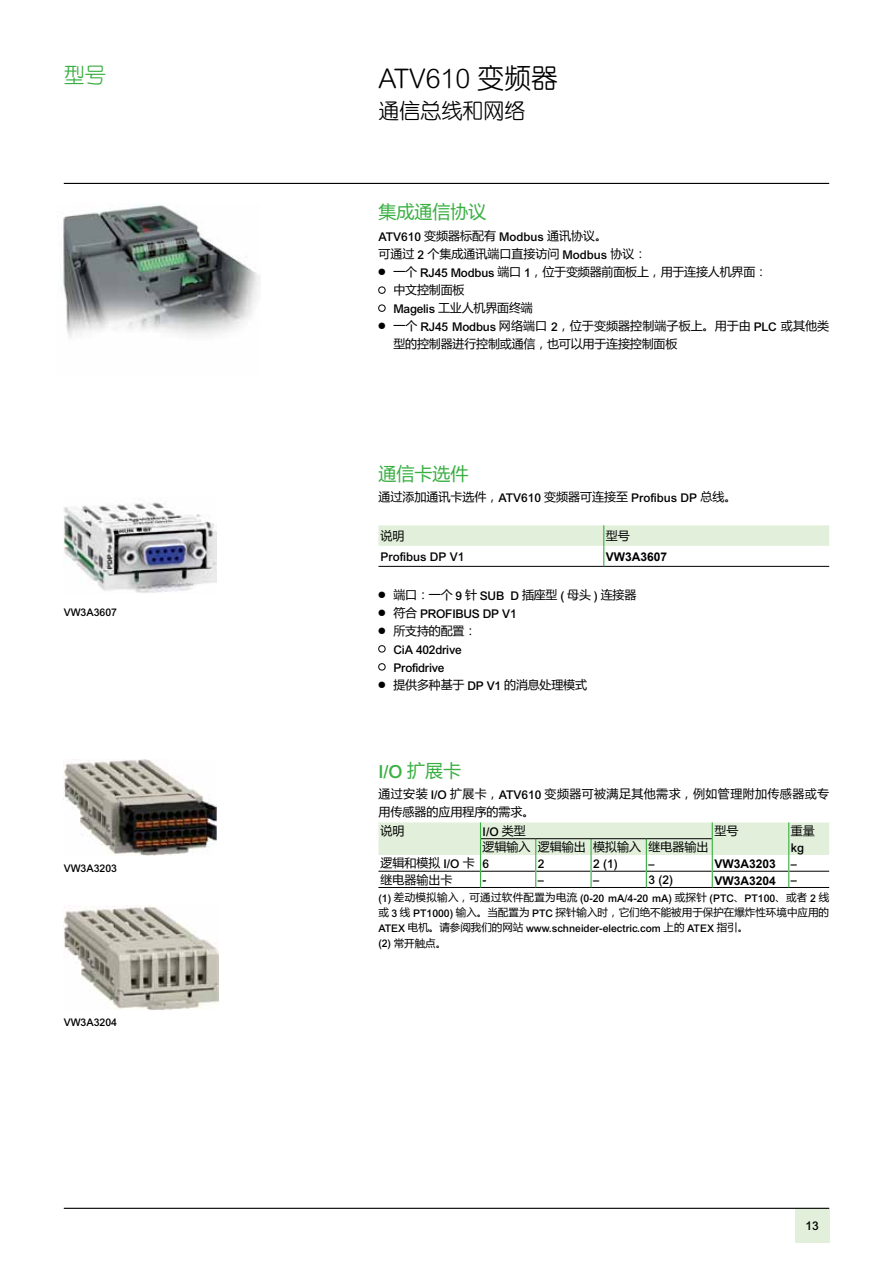
<style>
.page{position:relative;width:893px;height:1263px;background:#fff}
.page>*{position:absolute;margin:0;border:0;box-sizing:border-box;transform-origin:0 0}
.t1{font:300 27px "Arial Rounded MT Pro";color:#000}
.t2{font:21px "H Ye 2 gj";color:#000}
.t3{font:21px "H Ye 2 gj";color:#39af42}
.t4{font:18px "Microsoft Ya Hei UI";color:#39af42}
.t5{font:500 18px "Arial MT Std";color:#39af42}
.t6{font:12px "Microsoft Ya Hei UI";color:#000}
.t7{font:500 12px/18px "Arial MT Std";letter-spacing:-.015em;color:#000}
.t8{font:12px/18.1px "Microsoft Ya Hei UI";letter-spacing:.035em;color:#000}
.t9{font:700 12px "Arial";color:#000}
.t10{font:500 10.5px "Arial MT Std";color:#000}
.t11{font:10.5px "Microsoft Ya Hei UI";color:#000}
.s1{font-family:"H Ye 2 gj";font-weight:400}
.s2{font-family:"Microsoft Ya Hei UI";font-weight:400}
.s3{font-family:"Arial MT Std";font-weight:500}
.s4{font-family:"Graph Sch"}
</style>
<div class="page">
<hr style="left:64px;top:183px;width:765px;height:1px;background:#000">
<div style="left:795px;top:1208px;width:34px;height:34px;background:#e2f0db"></div>
<hr style="left:64px;top:1208px;width:765px;height:1px;background:#000">
<svg style="left:378px;top:286px;width:8px;height:8px"></svg>
<svg style="left:378px;top:304px;width:8px;height:8px"></svg>
<hr style="left:378px;top:566px;width:226px;height:1px;background:#000">
<hr style="left:604px;top:566px;width:225px;height:1px;background:#000">
<svg style="left:378px;top:525px;width:451px;height:41px"></svg>
<svg style="left:378px;top:645px;width:8px;height:8px"></svg>
<svg style="left:378px;top:663px;width:8px;height:8px"></svg>
<img style="left:64px;top:502px;width:153px;height:91px">
<img style="left:61px;top:205px;width:200px;height:132px">
<hr style="left:378px;top:887px;width:102px;height:1px;background:#000">
<hr style="left:480px;top:887px;width:56px;height:1px;background:#000">
<hr style="left:536px;top:887px;width:55px;height:1px;background:#000">
<hr style="left:591px;top:887px;width:55px;height:1px;background:#000">
<hr style="left:646px;top:887px;width:66px;height:1px;background:#000">
<hr style="left:712px;top:887px;width:77px;height:1px;background:#000">
<hr style="left:789px;top:887px;width:40px;height:1px;background:#000">
<svg style="left:378px;top:822px;width:451px;height:65px"></svg>
<hr style="left:481px;top:838px;width:55px;height:1px;background:#000">
<hr style="left:536px;top:838px;width:55px;height:1px;background:#000">
<hr style="left:591px;top:838px;width:55px;height:1px;background:#000">
<hr style="left:646px;top:838px;width:66px;height:1px;background:#000">
<img style="left:64px;top:759px;width:153px;height:96px">
<img style="left:64px;top:905px;width:154px;height:105px">
<h2 class="t3" style="left:64px;top:64px;width:43px">型号</h2>
<h1 class="t1" style="left:378px;top:63px;width:181px">ATV610 <span class="s1">变频器</span></h1>
<h2 class="t2" style="left:378px;top:100px;width:148px">通信总线和网络</h2>
<p class="t10" style="left:64px;top:606px;width:55px">VW3A3607</p>
<p class="t10" style="left:64px;top:862px;width:55px">VW3A3203</p>
<p class="t10" style="left:64px;top:1016px;width:55px">VW3A3204</p>
<h3 class="t4" style="left:378px;top:200px;width:110px">集成通信协议</h3>
<p class="t7" style="left:378px;top:228px;width:230px">ATV610 <span class="s2">变频器标配有</span> Modbus <span class="s2">通讯协议。</span></p>
<p class="t6" style="left:378px;top:246px;width:269px">可通过 <span class="s3">2</span> 个集成通讯端口直接访问 <span class="s3">Modbus</span> 协议：</p>
<p class="t6" style="left:378px;top:264px;width:390px"><span class="s4">p</span> 一个 <span class="s3">RJ45 Modbus</span> 端口 <span class="s3">1</span>，位于变频器前面板上，用于连接人机界面：</p>
<p class="t6" style="left:393px;top:282px;width:73px">中文控制面板</p>
<p class="t6" style="left:393px;top:300px;width:141px"><span class="s3">Magelis</span> 工业人机界面终端</p>
<p class="t6" style="left:378px;top:318px;width:452px"><span class="s4">p</span> 一个 <span class="s3">RJ45 Modbus</span> 网络端口 <span class="s3">2</span>，位于变频器控制端子板上。用于由 <span class="s3">PLC</span> 或其他类</p>
<p class="t6" style="left:393px;top:336px;width:285px">型的控制器进行控制或通信，也可以用于连接控制面板</p>
<h3 class="t4" style="left:378px;top:461px;width:91px">通信卡选件</h3>
<p class="t6" style="left:378px;top:489px;width:359px">通过添加通讯卡选件，<span class="s3">ATV610</span> 变频器可连接至 <span class="s3">Profibus DP</span> 总线。</p>
<p class="t6" style="left:381px;top:527px;width:25px">说明</p>
<p class="t6" style="left:606px;top:527px;width:25px">型号</p>
<p class="t7" style="left:381px;top:548px;width:85px">Profibus DP V1</p>
<p class="t9" style="left:606px;top:549px;width:63px">VW3A3607</p>
<p class="t6" style="left:378px;top:587px;width:259px"><span class="s4">p</span> 端口：一个 <span class="s3">9</span> 针 <span class="s3">SUB D</span> 插座型 <span class="s3">(</span> 母头 <span class="s3">)</span> 连接器</p>
<p class="t7" style="left:378px;top:605px;width:140px"><sup>p</sup> <span class="s2">符合</span> PROFIBUS DP V1</p>
<p class="t6" style="left:378px;top:623px;width:99px"><span class="s4">p</span> 所支持的配置：</p>
<p class="t7" style="left:393px;top:641px;width:70px">CiA 402drive<br>Profidrive</p>
<p class="t6" style="left:378px;top:677px;width:210px"><span class="s4">p</span> 提供多种基于 <span class="s3">DP V1</span> 的消息处理模式</p>
<h3 class="t5" style="left:378px;top:761px;width:84px">I/O <span class="s2">扩展卡</span></h3>
<p class="t8" style="left:378px;top:785px;width:452px">通过安装 <span class="s3">I/O</span> 扩展卡，<span class="s3">ATV610</span> 变频器可被满足其他需求，例如管理附加传感器或专用传感器的应用程序的需求。<br>说明</p>
<p class="t7" style="left:483px;top:822px;width:45px">I/O <span class="s2">类型</span></p>
<p class="t6" style="left:714px;top:822px;width:25px">型号</p>
<p class="t6" style="left:791px;top:822px;width:25px">重量</p>
<p class="t6" style="left:483px;top:839px;width:227px">逻辑输入 逻辑输出 模拟输入 继电器输出</p>
<p class="t7" style="left:791px;top:839px;width:15px">kg</p>
<p class="t6" style="left:381px;top:855px;width:110px">逻辑和模拟 <span class="s3">I/O</span> 卡 <span class="s3">6</span></p>
<p class="t7" style="left:538px;top:855px;width:8px">2</p>
<p class="t7" style="left:593px;top:855px;width:26px">2 (1)</p>
<p class="t7" style="left:648px;top:855px;width:7px">–</p>
<p class="t9" style="left:714px;top:856px;width:63px">VW3A3203</p>
<p class="t7" style="left:791px;top:855px;width:7px">–</p>
<p class="t6" style="left:381px;top:871px;width:73px">继电器输出卡</p>
<p class="t7" style="left:483px;top:871px;width:5px">-</p>
<p class="t7" style="left:538px;top:871px;width:7px">–</p>
<p class="t7" style="left:593px;top:871px;width:7px">–</p>
<p class="t7" style="left:648px;top:871px;width:26px">3 (2)</p>
<p class="t9" style="left:714px;top:872px;width:63px">VW3A3204</p>
<p class="t7" style="left:791px;top:871px;width:7px">–</p>
<p class="t10" style="left:378px;top:892px;width:452px">(1) <span class="s2">差动模拟输入，可通过软件配置为电流</span> (0-20 mA/4-20 mA) <span class="s2">或探针</span> (PTC<span class="s2">、</span>PT100<span class="s2">、或者</span> 2 <span class="s2">线</span></p>
<p class="t11" style="left:378px;top:905px;width:452px">或 <span class="s3">3</span> 线 <span class="s3">PT1000)</span> 输入。当配置为 <span class="s3">PTC</span> 探针输入时，它们绝不能被用于保护在爆炸性环境中应用的</p>
<p class="t10" style="left:378px;top:922px;width:371px">ATEX <span class="s2">电机。请参阅我们的网站</span> www.schneider-electric.com <span class="s2">上的</span> ATEX <span class="s2">指引。</span></p>
<p class="t11" style="left:378px;top:936px;width:69px"><span class="s3">(2)</span> 常开触点。</p>
<p class="t7" style="left:806px;top:1216px;width:15px">13</p>
</div>
